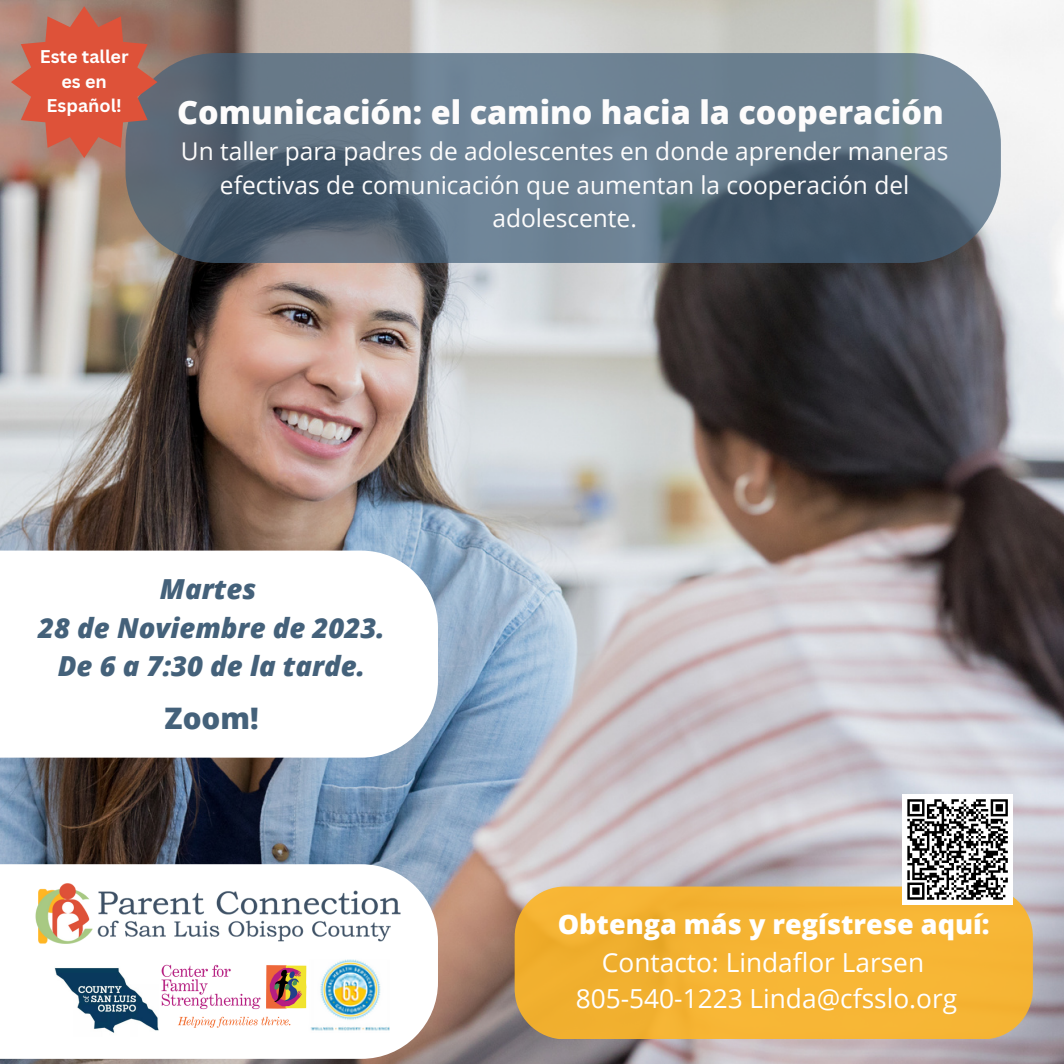
<style>
.page{position:relative;width:1064px;height:1064px;background:#fff}
.page>*{position:absolute;margin:0;border:0;box-sizing:border-box;transform-origin:0 0}
.t1{font:800 32.38px "Open Sans";color:#fdfcfc}
.t2{font:800 29.57px "Open Sans";color:#44617a}
.t3{font:italic 800 27.47px "Open Sans";color:#44617a}
.t4{font:800 26.95px "Open Sans";color:#fff}
.t5{font:26.25px "Open Sans";color:#fff}
.t6{font:24.5px/33.4px "Open Sans";color:#fdfcfc;text-align:center}
.t7{font:700 17.85px/24.7px "Canva Sans";color:#fff;text-align:center}
</style>
<div class="page">
<img style="left:0;top:0;width:1063px;height:1063px">
<svg style="left:125px;top:53px;width:875px;height:210px;background:#5f7283"></svg>
<svg style="left:0;top:864px;width:438px;height:194px"></svg>
<img style="left:31px;top:874px;width:374px;height:82px">
<img style="left:157px;top:961px;width:150px;height:65px">
<img style="left:54px;top:962px;width:104px;height:74px">
<img style="left:308px;top:953px;width:81px;height:83px">
<svg style="left:514px;top:886px;width:518px;height:153px;background:#f2b336"></svg>
<svg style="left:0;top:550px;width:438px;height:207px"></svg>
<svg style="left:11px;top:6px;width:146px;height:152px;background:#c26452"></svg>
<div style="left:902px;top:794px;width:110px;height:110px;background:#fff"></div>
<svg style="left:907px;top:799px;width:101px;height:101px"></svg>
<p class="t7" style="left:40px;top:44px;width:90px">Este taller es en<br>Español!</p>
<p class="t1" style="left:177px;top:89px;width:768px">Comunicación: el camino hacia la cooperación</p>
<p class="t6" style="left:181px;top:134px;width:768px">Un taller para padres de adolescentes en donde aprender maneras efectivas de comunicación que aumentan la cooperación del adolescente.</p>
<p class="t3" style="left:160px;top:570px;width:98px">Martes</p>
<p class="t3" style="left:38px;top:608px;width:348px">28 de Noviembre de 2023.</p>
<p class="t3" style="left:58px;top:646px;width:309px">De 6 a 7:30 de la tarde.</p>
<p class="t2" style="left:164px;top:697px;width:96px">Zoom!</p>
<p class="t4" style="left:557px;top:905px;width:433px">Obtenga más y regístrese aquí:</p>
<p class="t5" style="left:601px;top:943px;width:323px">Contacto: Lindaflor Larsen</p>
<p class="t5" style="left:575px;top:979px;width:383px">805-540-1223 Linda@cfsslo.org</p>
</div>
